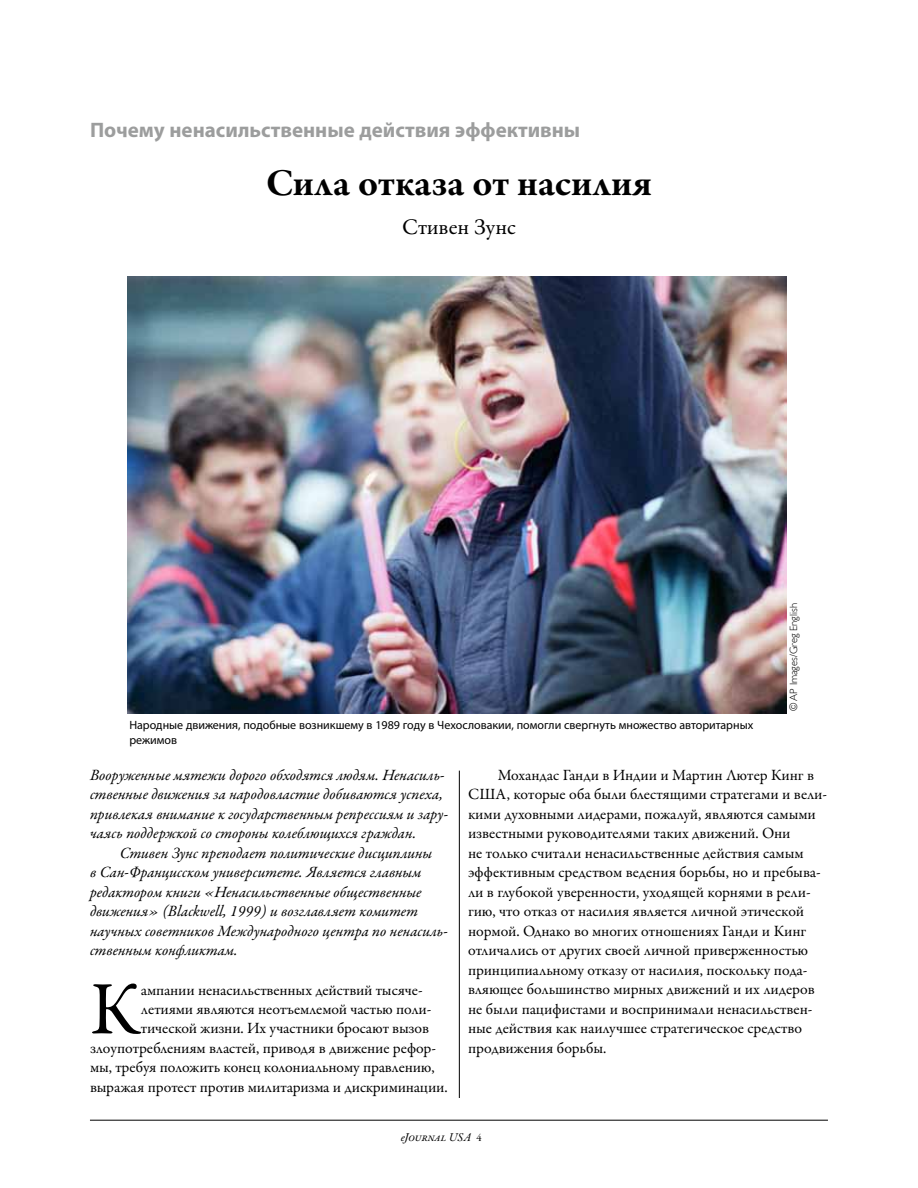
<style>
.page{position:relative;width:918px;height:1188px;background:#fff}
.page>*{position:absolute;margin:0;border:0;box-sizing:border-box;transform-origin:0 0}
.t1{font:75.9px "Garamond Premr Pro";color:#000}
.t2{font:700 39px "Garamond Premr Pro";color:#000}
.t3{font:22.5px "Garamond Premr Pro";color:#000}
.t4{font:700 21px "Myriad Pro";color:#9c9d9d}
.t5{font:15.75px/19.5px "Garamond Premr Pro";letter-spacing:-.005em;color:#000}
.t6{font:italic 15.75px/19.5px "Garamond Premr Pro";color:#000}
.t7{font:12px/15px "Myriad Pro";color:#000}
.t8{font:italic 12px "Garamond Premr Pro";color:#000}
.t9{font:300 10.5px "Gill Sans";color:#000}
.s1{font-style:normal;font-size:10.5px}
</style>
<div class="page">
<hr style="left:90px;top:1120px;width:738px;height:1px;background:#000">
<hr style="left:459px;top:771px;width:1px;height:327px;background:#000">
<img style="left:127px;top:277px;width:660px;height:436px">
<h3 class="t4" style="left:90px;top:116px;width:492px">Почему ненасильственные действия эффективны</h3>
<h2 class="t2" style="left:266px;top:159px;width:387px">Сила отказа от насилия</h2>
<h3 class="t3" style="left:402px;top:213px;width:115px">Стивен Зунс</h3>
<p class="t7" style="left:129px;top:717px;width:625px">Народные движения, подобные возникшему в 1989 году в Чехословакии, помогли свергнуть множество авторитарных режимов</p>
<p class="t9" style="left:787px;top:711px;width:109px;rotate:-90deg">© AP Images/Greg English</p>
<p class="t6" style="left:90px;top:766px;width:360px">Вооруженные мятежи дорого обходятся людям. Ненасиль&shy;ственные движения за народовластие добиваются успеха, привлекая внимание к государственным репрессиям и зару&shy;чаясь поддержкой со стороны колеблющихся граждан.</p>
<p class="t6" style="left:90px;top:844px;width:359px;text-indent:30px">Стивен Зунс преподает политические дисциплины<br>в Сан-Францисском университете. Является главным редактором книги «Ненасильственные общественные движения» (Blackwell, 1999) и возглавляет комитет научных советников Международного центра по ненасиль&shy;ственным конфликтам.</p>
<h1 class="t1" style="left:90px;top:964px;width:53px">К</h1>
<p class="t5" style="left:141px;top:980px;width:283px">ампании ненасильственных действий тысяче-</p>
<p class="t5" style="left:141px;top:1000px;width:292px">летиями являются неотъемлемой частью поли-</p>
<p class="t5" style="left:141px;top:1019px;width:290px">тической жизни. Их участники бросают вызов</p>
<p class="t5" style="left:90px;top:1039px;width:348px">злоупотреблениям властей, приводя в движение рефор-</p>
<p class="t5" style="left:90px;top:1058px;width:346px">мы, требуя положить конец колониальному правлению,</p>
<p class="t5" style="left:90px;top:1078px;width:359px">выражая протест против милитаризма и дискриминации.</p>
<p class="t5" style="left:468px;top:766px;width:361px;text-indent:30px">Мохандас Ганди в Индии и Мартин Лютер Кинг в США, которые оба были блестящими стратегами и вели&shy;кими духовными лидерами, пожалуй, являются самыми известными руководителями таких движений. Они<br>не только считали ненасильственные действия самым эффективным средством ведения борьбы, но и пребыва&shy;ли в глубокой уверенности, уходящей корнями в рели&shy;гию, что отказ от насилия является личной этической нормой. Однако во многих отношениях Ганди и Кинг отличались от других своей личной приверженностью принципиальному отказу от насилия, поскольку пода&shy;вляющее большинство мирных движений и их лидеров не были пацифистами и воспринимали ненасильствен&shy;ные действия как наилучшее стратегическое средство продвижения борьбы.</p>
<p class="t8" style="left:401px;top:1129px;width:82px">eJournal USA <span class="s1">4</span></p>
</div>
